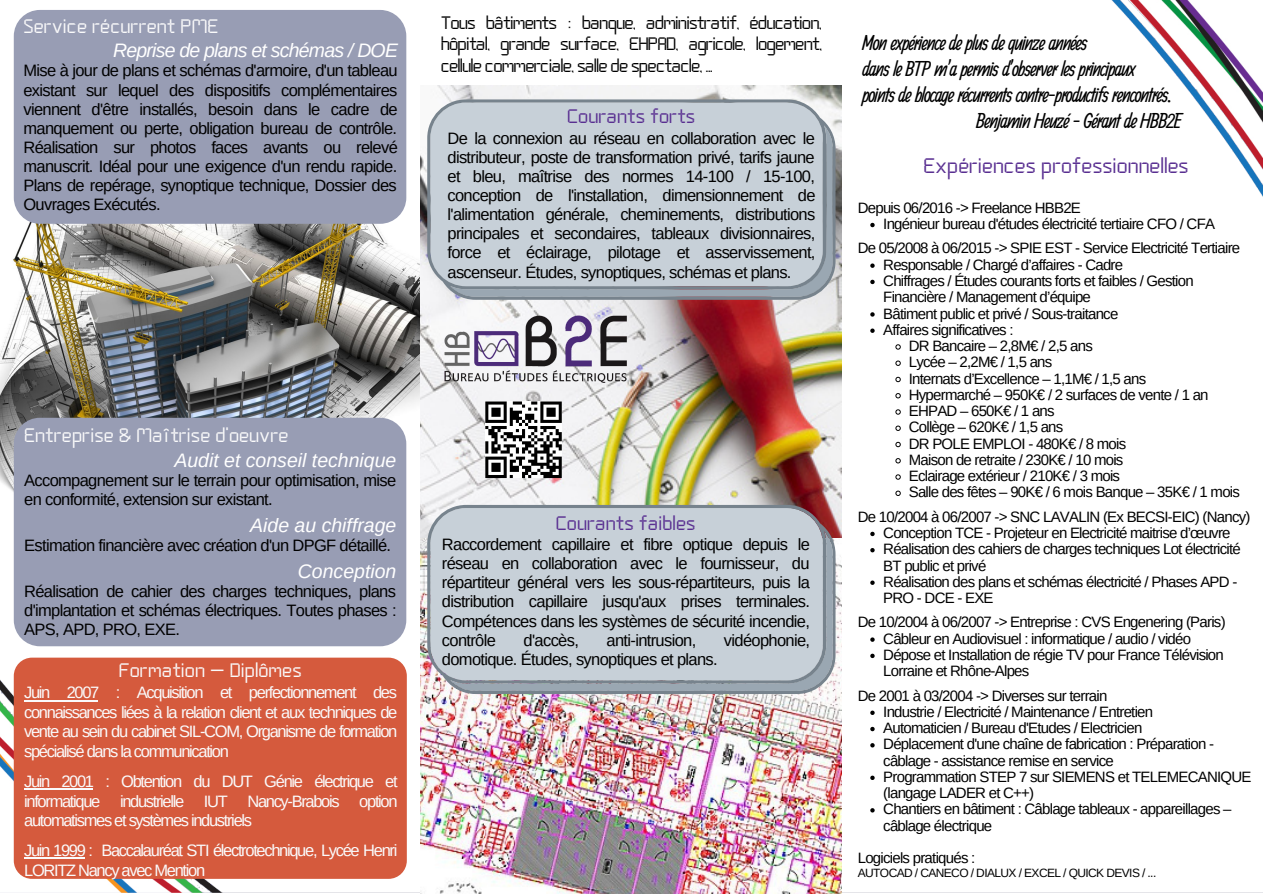
<style>
.page{position:relative;width:1263px;height:894px;background:#fff}
.page>*{position:absolute;margin:0;border:0;box-sizing:border-box;transform-origin:0 0}
.t1{font:22.5px "Ranga";letter-spacing:-.05em;color:#000}
.t2{font:21px "Aperture";color:#592f91}
.t3{font:19.5px "Aperture";color:#fafafb}
.t4{font:italic 19.5px "Arimo";color:#fff}
.t5{font:19.5px "Aperture";color:#592f91}
.t6{font:italic 19.5px "Arimo";letter-spacing:-.04em;color:#fff}
.t7{font:18px/21.3px "Aperture";letter-spacing:-.05em;color:#000;text-align:justify}
.t8{font:16.5px/19px "Arimo";letter-spacing:-.04em;color:#000;text-align:justify}
.t9{font:16.5px/19.5px "Arimo";letter-spacing:-.08em;color:#fafafb;text-align:justify}
.t10{font:15px/16.2px "Arimo";letter-spacing:-.05em;color:#000}
.t11{font:12px "Arimo";letter-spacing:-.05em;color:#000}
</style>
<div class="page">
<img style="left:0;top:0;width:1263px;height:892px">
<img style="left:0;top:181px;width:421px;height:316px">
<div style="left:14px;top:10px;width:392px;height:214px;background:#989db4;border-radius:26px"></div>
<img style="left:421px;top:85px;width:420px;height:807px">
<div style="left:14px;top:417px;width:392px;height:229px;background:#989db4;border-radius:26px"></div>
<svg style="left:427px;top:99px;width:408px;height:201px;background:#c1cad2"></svg>
<svg style="left:427px;top:505px;width:408px;height:188px;background:#c0c8d0"></svg>
<img style="left:441px;top:312px;width:190px;height:70px">
<svg style="left:485px;top:401px;width:77px;height:77px"></svg>
<hr style="left:543px;top:475px;width:19px;height:3px;background:#000">
<svg style="left:870px;top:223px;width:5px;height:4px"></svg>
<svg style="left:870px;top:263px;width:5px;height:5px"></svg>
<svg style="left:870px;top:280px;width:5px;height:4px"></svg>
<svg style="left:870px;top:312px;width:5px;height:4px"></svg>
<svg style="left:870px;top:328px;width:5px;height:5px"></svg>
<svg style="left:895px;top:344px;width:6px;height:6px"></svg>
<svg style="left:895px;top:360px;width:6px;height:6px"></svg>
<svg style="left:895px;top:376px;width:6px;height:6px"></svg>
<svg style="left:895px;top:392px;width:6px;height:6px"></svg>
<svg style="left:895px;top:409px;width:6px;height:6px"></svg>
<svg style="left:895px;top:425px;width:6px;height:6px"></svg>
<svg style="left:895px;top:441px;width:6px;height:6px"></svg>
<svg style="left:895px;top:457px;width:6px;height:6px"></svg>
<svg style="left:895px;top:474px;width:6px;height:6px"></svg>
<svg style="left:895px;top:490px;width:6px;height:6px"></svg>
<svg style="left:870px;top:531px;width:5px;height:5px"></svg>
<svg style="left:870px;top:548px;width:5px;height:4px"></svg>
<svg style="left:870px;top:580px;width:5px;height:4px"></svg>
<svg style="left:870px;top:637px;width:5px;height:4px"></svg>
<svg style="left:870px;top:653px;width:5px;height:5px"></svg>
<svg style="left:870px;top:710px;width:5px;height:4px"></svg>
<svg style="left:870px;top:726px;width:5px;height:5px"></svg>
<svg style="left:870px;top:742px;width:5px;height:5px"></svg>
<svg style="left:870px;top:775px;width:5px;height:4px"></svg>
<svg style="left:870px;top:807px;width:5px;height:5px"></svg>
<div style="left:14px;top:657px;width:393px;height:221px;background:#d55a3d;border-radius:18px"></div>
<hr style="left:24px;top:699px;width:74px;height:2px;background:#fafafb">
<hr style="left:24px;top:788px;width:69px;height:1px;background:#fafafb">
<hr style="left:24px;top:857px;width:61px;height:1px;background:#fafafb">
<p class="t3" style="left:23px;top:18px;width:196px">Service récurrent PME</p>
<p class="t6" style="left:113px;top:40px;width:286px">Reprise de plans et schémas / DOE</p>
<p class="t8" style="left:23px;top:61px;width:376px">Mise à jour de plans et schémas d'armoire, d'un tableau existant sur lequel des dispositifs complémentaires viennent d'être installés, besoin dans le cadre de manquement ou perte, obligation bureau de contrôle.<br>Réalisation sur photos faces avants ou relevé manuscrit. Idéal pour une exigence d'un rendu rapide.<br>Plans de repérage, synoptique technique, Dossier des Ouvrages Exécutés.</p>
<p class="t3" style="left:24px;top:427px;width:266px">Entreprise &amp; Maîtrise d'oeuvre</p>
<p class="t4" style="left:174px;top:449px;width:224px">Audit et conseil technique</p>
<p class="t8" style="left:24px;top:470px;width:374px">Accompagnement sur le terrain pour optimisation, mise en conformité, extension sur existant.</p>
<p class="t4" style="left:250px;top:514px;width:148px">Aide au chiffrage</p>
<p class="t8" style="left:24px;top:535px;width:368px">Estimation financière avec création d'un DPGF détaillé.</p>
<p class="t4" style="left:298px;top:560px;width:100px">Conception</p>
<p class="t8" style="left:24px;top:581px;width:374px">Réalisation de cahier des charges techniques, plans d'implantation et schémas électriques. Toutes phases :<br>APS, APD, PRO, EXE.</p>
<p class="t3" style="left:119px;top:662px;width:184px">Formation - Diplômes</p>
<p class="t9" style="left:24px;top:682px;width:375px">Juin 2007 : Acquisition et perfectionnement des connaissances liées à la relation client et aux techniques de vente au sein du cabinet SIL-COM, Organisme de formation spécialisé dans la communication</p>
<p class="t9" style="left:24px;top:771px;width:375px">Juin 2001 : Obtention du DUT Génie électrique et informatique industrielle IUT Nancy-Brabois option automatismes et systèmes industriels</p>
<p class="t9" style="left:24px;top:840px;width:375px">Juin 1999 : Baccalauréat STI électrotechnique, Lycée Henri<br>LORITZ Nancy avec Mention</p>
<p class="t7" style="left:441px;top:14px;width:383px">Tous bâtiments : banque, administratif, éducation, hôpital, grande surface, EHPAD, agricole, logement, cellule commerciale, salle de spectacle, ...</p>
<p class="t5" style="left:567px;top:109px;width:130px">Courants forts</p>
<p class="t8" style="left:447px;top:128px;width:370px">De la connexion au réseau en collaboration avec le distributeur, poste de transformation privé, tarifs jaune et bleu, maîtrise des normes 14-100 / 15-100, conception de l'installation, dimensionnement de l'alimentation générale, cheminements, distributions principales et secondaires, tableaux divisionnaires, force et éclairage, pilotage et asservissement, ascenseur. Études, synoptiques, schémas et plans.</p>
<p class="t5" style="left:556px;top:515px;width:141px">Courants faibles</p>
<p class="t8" style="left:442px;top:534px;width:370px">Raccordement capillaire et fibre optique depuis le réseau en collaboration avec le fournisseur, du répartiteur général vers les sous-répartiteurs, puis la distribution capillaire jusqu'aux prises terminales.<br>Compétences dans les systèmes de sécurité incendie, contrôle</p>
<p class="t8" style="left:524px;top:630px;width:57px">d'accès,</p>
<p class="t8" style="left:607px;top:630px;width:91px">anti-intrusion,</p>
<p class="t8" style="left:724px;top:630px;width:88px">vidéophonie,</p>
<p class="t8" style="left:442px;top:649px;width:277px">domotique. Études, synoptiques et plans.</p>
<p class="t1" style="left:862px;top:27px;width:227px">Mon expérience de plus de quinze années</p>
<p class="t1" style="left:862px;top:53px;width:275px">dans le BTP m’a permis d’observer les principaux</p>
<p class="t1" style="left:862px;top:79px;width:311px">points de blocage récurrents contre-productifs rencontrés.</p>
<p class="t1" style="left:976px;top:105px;width:208px">Benjamin Heuzé - Gérant de HBB2E</p>
<p class="t2" style="left:923px;top:158px;width:267px">Expériences professionnelles</p>
<p class="t10" style="left:858px;top:199px;width:225px">Depuis 06/2016 -&gt; Freelance HBB2E</p>
<p class="t10" style="left:858px;top:240px;width:384px">De 05/2008 à 06/2015 -&gt; SPIE EST - Service Electricité Tertiaire</p>
<p class="t10" style="left:883px;top:216px;width:333px">Ingénieur bureau d'études électricité tertiaire CFO / CFA</p>
<p class="t10" style="left:883px;top:256px;width:241px">Responsable / Chargé d’affaires - Cadre</p>
<p class="t10" style="left:883px;top:272px;width:312px">Chiffrages / Études courants forts et faibles / Gestion<br>Financière / Management d’équipe</p>
<p class="t10" style="left:883px;top:305px;width:237px">Bâtiment public et privé / Sous-traitance</p>
<p class="t10" style="left:883px;top:321px;width:132px">Affaires significatives :</p>
<p class="t10" style="left:909px;top:337px;width:186px">DR Bancaire – 2,8M€ / 2,5 ans</p>
<p class="t10" style="left:909px;top:354px;width:145px">Lycée – 2,2M€ / 1,5 ans</p>
<p class="t10" style="left:909px;top:370px;width:239px">Internats d’Excellence – 1,1M€ / 1,5 ans</p>
<p class="t10" style="left:909px;top:386px;width:301px">Hypermarché – 950K€ / 2 surfaces de vente / 1 an</p>
<p class="t10" style="left:909px;top:402px;width:147px">EHPAD – 650K€ / 1 ans</p>
<p class="t10" style="left:909px;top:419px;width:156px">Collège – 620K€ / 1,5 ans</p>
<p class="t10" style="left:909px;top:435px;width:219px">DR POLE EMPLOI - 480K€ / 8 mois</p>
<p class="t10" style="left:909px;top:451px;width:216px">Maison de retraite / 230K€ / 10 mois</p>
<p class="t10" style="left:909px;top:467px;width:213px">Eclairage extérieur / 210K€ / 3 mois</p>
<p class="t10" style="left:909px;top:484px;width:333px">Salle des fêtes – 90K€ / 6 mois Banque – 35K€ / 1 mois</p>
<p class="t10" style="left:883px;top:524px;width:349px">Conception TCE - Projeteur en Electricité maitrise d’œuvre</p>
<p class="t10" style="left:883px;top:541px;width:354px">Réalisation des cahiers de charges techniques Lot électricité<br>BT public et privé</p>
<p class="t10" style="left:883px;top:573px;width:356px">Réalisation des plans et schémas électricité / Phases APD -<br>PRO - DCE - EXE</p>
<p class="t10" style="left:883px;top:630px;width:309px">Câbleur en Audiovisuel : informatique / audio / vidéo</p>
<p class="t10" style="left:883px;top:646px;width:342px">Dépose et Installation de régie TV pour France Télévision<br>Lorraine et Rhône-Alpes</p>
<p class="t10" style="left:883px;top:703px;width:271px">Industrie / Electricité / Maintenance / Entretien</p>
<p class="t10" style="left:883px;top:719px;width:261px">Automaticien / Bureau d'Etudes / Electricien</p>
<p class="t10" style="left:883px;top:735px;width:332px">Déplacement d'une chaîne de fabrication : Préparation - câblage - assistance remise en service</p>
<p class="t10" style="left:883px;top:768px;width:370px">Programmation STEP 7 sur SIEMENS et TELEMECANIQUE (langage LADER et C++)</p>
<p class="t10" style="left:883px;top:800px;width:350px">Chantiers en bâtiment : Câblage tableaux - appareillages – câblage électrique</p>
<p class="t10" style="left:858px;top:508px;width:394px">De 10/2004 à 06/2007 -&gt; SNC LAVALIN (Ex BECSI-EIC) (Nancy)</p>
<p class="t10" style="left:858px;top:614px;width:369px">De 10/2004 à 06/2007 -&gt; Entreprise : CVS Engenering (Paris)</p>
<p class="t10" style="left:858px;top:687px;width:251px">De 2001 à 03/2004 -&gt; Diverses sur terrain</p>
<p class="t10" style="left:858px;top:849px;width:119px">Logiciels pratiqués :</p>
<p class="t11" style="left:858px;top:865px;width:300px">AUTOCAD / CANECO / DIALUX / EXCEL / QUICK DEVIS / ...</p>
</div>
